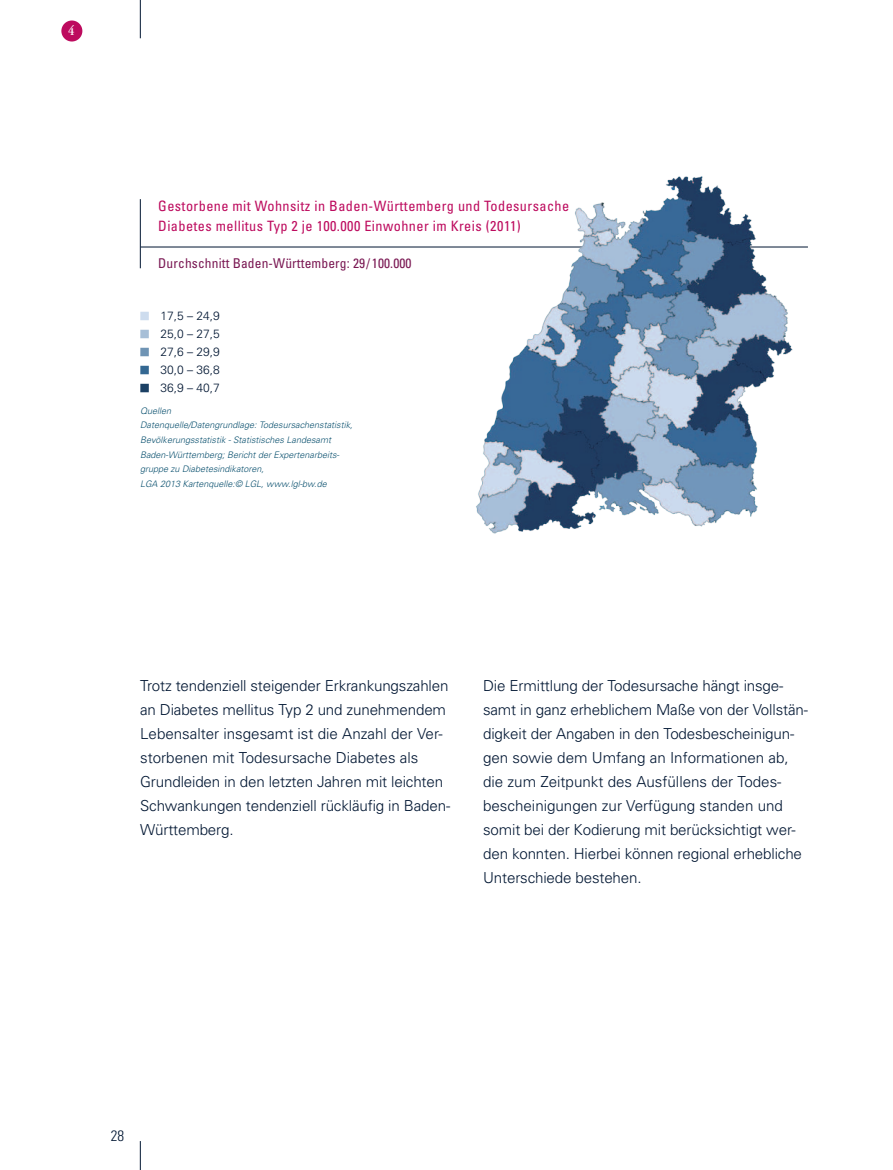
<style>
.page{position:relative;width:893px;height:1170px;background:#fff}
.page>*{position:absolute;margin:0;border:0;box-sizing:border-box;transform-origin:0 0}
.t1{font:300 15.15px/24px "Univers";letter-spacing:-.01em;color:#001632}
.t2{font:300 condensed 15px "Univers";color:#001632}
.t3{font:condensed 14.25px/20.4px "Univers";letter-spacing:.03em;color:#bd0b5e}
.t4{font:500 13.8px "Garamont Amsterdam BQ";color:#fff}
.t5{font:condensed 13.5px "Univers";letter-spacing:.01em;color:#7a1853}
.t6{font:300 12px/18px "Univers";color:#001632;text-align:justify}
.t7{font:italic 300 9px/14.5px "Univers";color:#0b516f}
</style>
<div class="page">
<hr style="left:141px;top:247px;width:667px;height:1px;background:#001632">
<hr style="left:140px;top:199px;width:1px;height:69px;background:#001632">
<img style="left:466px;top:176px;width:332px;height:358px">
<div style="left:140px;top:312px;width:9px;height:8px;background:#cddcee"></div>
<div style="left:140px;top:330px;width:9px;height:8px;background:#a7bfd7"></div>
<div style="left:140px;top:348px;width:9px;height:8px;background:#6f94b4"></div>
<div style="left:140px;top:366px;width:9px;height:8px;background:#346892"></div>
<div style="left:140px;top:384px;width:9px;height:8px;background:#1b4064"></div>
<svg style="left:140px;top:1141px;width:1px;height:28px"></svg>
<hr style="left:140px;top:0;width:1px;height:38px;background:#001632">
<div style="left:61px;top:20px;width:21px;height:22px;background:#bd0b5e;border-radius:50%"></div>
<p class="t4" style="left:68px;top:22px;width:8px">4</p>
<p class="t3" style="left:158px;top:195px;width:412px">Gestorbene mit Wohnsitz in Baden-Württemberg und Todesursache<br>Diabetes mellitus Typ 2 je 100.000 Einwohner im Kreis (2011)</p>
<p class="t5" style="left:158px;top:255px;width:255px">Durchschnitt Baden-Württemberg: 29/100.000</p>
<p class="t6" style="left:160px;top:307px;width:61px">17,5 – 24,9<br>25,0 – 27,5<br>27,6 – 29,9<br>30,0 – 36,8<br>36,9 – 40,7</p>
<p class="t7" style="left:140px;top:403px;width:214px">Quellen<br>Datenquelle/Datengrundlage: Todesursachenstatistik, Bevölkerungsstatistik - Statistisches Landesamt Baden-Württemberg; Bericht der Expertenarbeits&shy;gruppe zu Diabetesindikatoren,<br>LGA 2013 Kartenquelle:© LGL, www.lgl-bw.de</p>
<p class="t1" style="left:140px;top:673px;width:312px">Trotz tendenziell steigender Erkrankungszahlen an Diabetes mellitus Typ 2 und zunehmendem Lebensalter insgesamt ist die Anzahl der Ver&shy;storbenen mit Todesursache Diabetes als Grundleiden in den letzten Jahren mit leichten Schwankungen tendenziell rückläufig in Baden-Württemberg.</p>
<p class="t1" style="left:483px;top:673px;width:326px">Die Ermittlung der Todesursache hängt insge&shy;samt in ganz erheblichem Maße von der Vollstän&shy;digkeit der Angaben in den Todesbescheinigun&shy;gen sowie dem Umfang an Informationen ab, die zum Zeitpunkt des Ausfüllens der Todes&shy;bescheinigungen zur Verfügung standen und somit bei der Kodierung mit berücksichtigt wer&shy;den konnten. Hierbei können regional erhebliche Unterschiede bestehen.</p>
<p class="t2" style="left:111px;top:1126px;width:15px">28</p>
</div>
